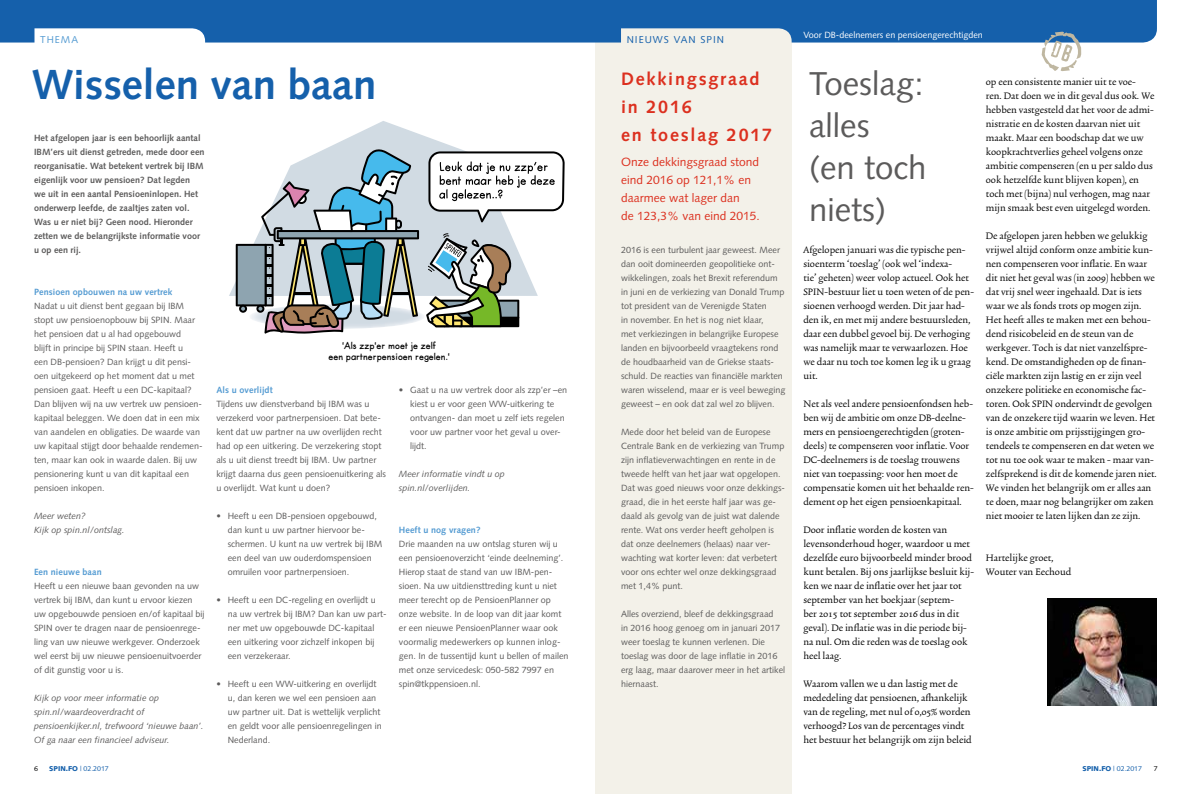
<style>
.page{position:relative;width:1191px;height:794px;background:#fff}
.page>*{position:absolute;margin:0;border:0;box-sizing:border-box;transform-origin:0 0}
.t1{font:700 42px "Syntax";color:#1560ab}
.t2{font:33px/42px "Syntax";color:#5c5b5b}
.t3{font:700 18px/28px "Syntax";letter-spacing:.1em;color:#dc301f}
.t4{font:12px/18px "Syntax";color:#dc301f}
.t5{font:11px/14px "Trinite No 2 Rom Wid";color:#000}
.t6{font:10px "Syntax";letter-spacing:.1em;color:#1560ab}
.t7{font:10px "Syntax";letter-spacing:.1em;color:#549bd2}
.t8{font:9px/14px "Syntax";color:#5c5b5b}
.t9{font:700 9px/14px "Syntax";color:#5c5b5b}
.t10{font:italic 9px/14px "Syntax";color:#5c5b5b}
.t11{font:700 9px "Syntax";letter-spacing:.01em;color:#549bd2}
.t12{font:9px/11px "Claphappy";color:#000;text-align:center}
.t13{font:9px "Syntax";color:#fff}
.t14{font:7px "Syntax";color:#1560ab}
.t15{font:7px "Syntax";color:#000}
.s1{font-weight:900}
</style>
<div class="page">
<div style="left:595px;top:0;width:197px;height:794px;background:#f3f1e9"></div>
<div style="left:0;top:0;width:1157px;height:43px;background:#1560ab"></div>
<svg style="left:621px;top:28px;width:170px;height:15px"></svg>
<svg style="left:34px;top:28px;width:171px;height:15px"></svg>
<svg style="left:1041px;top:32px;width:40px;height:39px"></svg>
<img style="left:419px;top:313px;width:5px;height:8px">
<svg style="left:229px;top:121px;width:309px;height:175px"></svg>
<svg style="left:428px;top:151px;width:136px;height:71px"></svg>
<svg style="left:426px;top:233px;width:93px;height:94px"></svg>
<svg style="left:236px;top:146px;width:183px;height:188px"></svg>
<img style="left:1047px;top:598px;width:110px;height:107px">
<p class="t7" style="left:40px;top:33px;width:39px">THEMA</p>
<p class="t6" style="left:626px;top:33px;width:99px">NIEUWS VAN SPIN</p>
<h1 class="t1" style="left:32px;top:60px;width:346px">Wisselen van baan</h1>
<h3 class="t3" style="left:621px;top:64px;width:153px">Dekkingsgraad in 2016<br>en toeslag 2017</h3>
<p class="t9" style="left:34px;top:130px;width:172px">Het afgelopen jaar is een behoorlijk aantal IBM’ers uit dienst getreden, mede door een reorganisatie. Wat betekent vertrek bij IBM eigenlijk voor uw pensioen? Dat legden<br>we uit in een aantal Pensioeninlopen. Het onderwerp leefde, de zaaltjes zaten vol.<br>Was u er niet bij? Geen nood. Hieronder zetten we de belangrijkste informatie voor u op een rij.</p>
<h3 class="t4" style="left:621px;top:153px;width:140px">Onze dekkingsgraad stond eind 2016 op 121,1% en daarmee wat lager dan<br>de 123,3% van eind 2015.</h3>
<p class="t8" style="left:621px;top:242px;width:166px">2016 is een turbulent jaar geweest. Meer dan ooit domineerden geopolitieke ont&shy;wikkelingen, zoals het Brexit referendum in juni en de verkiezing van Donald Trump tot president van de Verenigde Staten<br>in november. En het is nog niet klaar,<br>met verkiezingen in belangrijke Europese landen en bijvoorbeeld vraagtekens rond de houdbaarheid van de Griekse staats&shy;schuld. De reacties van financiële markten waren wisselend, maar er is veel beweging geweest – en ook dat zal wel zo blijven.</p>
<p class="t8" style="left:621px;top:424px;width:166px">Mede door het beleid van de Europese Centrale Bank en de verkiezing van Trump zijn inflatieverwachtingen en rente in de tweede helft van het jaar wat opgelopen.<br>Dat was goed nieuws voor onze dekkings&shy;graad, die in het eerste half jaar was ge&shy;daald als gevolg van de juist wat dalende rente. Wat ons verder heeft geholpen is dat onze deelnemers (helaas) naar ver&shy;wachting wat korter leven: dat verbetert voor ons echter wel onze dekkingsgraad met 1,4% punt.</p>
<p class="t8" style="left:621px;top:607px;width:166px">Alles overziend, bleef de dekkingsgraad<br>in 2016 hoog genoeg om in januari 2017 weer toeslag te kunnen verlenen. Die toeslag was door de lage inflatie in 2016 erg laag, maar daarover meer in het artikel hiernaast.</p>
<p class="t11" style="left:34px;top:286px;width:140px">Pensioen opbouwen na uw vertrek</p>
<p class="t8" style="left:34px;top:298px;width:170px">Nadat u uit dienst bent gegaan bij IBM stopt uw pensioenopbouw bij SPIN. Maar het pensioen dat u al had opgebouwd<br>blijft in principe bij SPIN staan. Heeft u<br>een DB-pensioen? Dan krijgt u dit pensi&shy;oen uitgekeerd op het moment dat u met pensioen gaat. Heeft u een DC-kapitaal?<br>Dan blijven wij na uw vertrek uw pensioen&shy;kapitaal beleggen. We doen dat in een mix van aandelen en obligaties. De waarde van uw kapitaal stijgt door behaalde rendemen&shy;ten, maar kan ook in waarde dalen. Bij uw pensionering kunt u van dit kapitaal een pensioen inkopen.</p>
<p class="t10" style="left:34px;top:508px;width:92px">Meer weten?<br>Kijk op spin.nl/ontslag.</p>
<p class="t11" style="left:34px;top:566px;width:69px">Een nieuwe baan</p>
<p class="t8" style="left:34px;top:579px;width:172px">Heeft u een nieuwe baan gevonden na uw vertrek bij IBM, dan kunt u ervoor kiezen uw opgebouwde pensioen en/of kapitaal bij SPIN over te dragen naar de pensioenrege&shy;ling van uw nieuwe werkgever. Onderzoek wel eerst bij uw nieuwe pensioenuitvoerder of dit gunstig voor u is.</p>
<p class="t10" style="left:34px;top:690px;width:171px">Kijk op voor meer informatie op spin.nl/waardeoverdracht of pensioenkijker.nl, trefwoord ‘nieuwe baan’.<br>Of ga naar een financieel adviseur.</p>
<p class="t12" style="left:328px;top:341px;width:123px">'Als zzp'er moet je zelf<br>een partnerpensioen regelen.'</p>
<p class="t11" style="left:216px;top:384px;width:58px">Als u overlijdt</p>
<p class="t8" style="left:216px;top:396px;width:171px">Tijdens uw dienstverband bij IBM was u verzekerd voor partnerpensioen. Dat bete&shy;kent dat uw partner na uw overlijden recht had op een uitkering. De verzekering stopt als u uit dienst treedt bij IBM. Uw partner krijgt daarna dus geen pensioenuitkering als u overlijdt. Wat kunt u doen?</p>
<p class="t8" style="left:228px;top:508px;width:156px;text-indent:-11px">• Heeft u een DB-pensioen opgebouwd, dan kunt u uw partner hiervoor be&shy;schermen. U kunt na uw vertrek bij IBM een deel van uw ouderdomspensioen omruilen voor partnerpensioen.</p>
<p class="t8" style="left:228px;top:592px;width:160px;text-indent:-11px">• Heeft u een DC-regeling en overlijdt u na uw vertrek bij IBM? Dan kan uw part&shy;ner met uw opgebouwde DC-kapitaal een uitkering voor zichzelf inkopen bij een verzekeraar.</p>
<p class="t8" style="left:228px;top:677px;width:155px;text-indent:-11px">• Heeft u een WW-uitkering en overlijdt u, dan keren we wel een pensioen aan uw partner uit. Dat is wettelijk verplicht en geldt voor alle pensioenregelingen in Nederland.</p>
<p class="t8" style="left:410px;top:382px;width:158px;text-indent:-11px">• Gaat u na uw vertrek door als zzp’er –en kiest u er voor geen WW-uitkering te ontvangen- dan moet u zelf iets regelen voor uw partner voor het geval u over&shy;lijdt.</p>
<p class="t10" style="left:399px;top:466px;width:108px">Meer informatie vindt u op spin.nl/overlijden.</p>
<p class="t11" style="left:399px;top:524px;width:83px">Heeft u nog vragen?</p>
<p class="t8" style="left:399px;top:536px;width:171px">Drie maanden na uw ontslag sturen wij u een pensioenoverzicht ‘einde deelneming’.<br>Hierop staat de stand van uw IBM-pen&shy;sioen. Na uw uitdiensttreding kunt u niet meer terecht op de PensioenPlanner op onze website. In de loop van dit jaar komt er een nieuwe PensioenPlanner waar ook voormalig medewerkers op kunnen inlog&shy;gen. In de tussentijd kunt u bellen of mailen met onze servicedesk: 050-582 7997 en spin@tkppensioen.nl.</p>
<p class="t13" style="left:803px;top:30px;width:181px">Voor DB-deelnemers en pensioengerechtigden</p>
<h2 class="t2" style="left:809px;top:63px;width:119px">Toeslag: alles<br>(en toch niets)</h2>
<p class="t5" style="left:803px;top:243px;width:172px">Afgelopen januari was die typische pen&shy;sioenterm ‘toeslag’ (ook wel ‘indexa-<br>tie’ geheten) weer volop actueel. Ook het SPIN-bestuur liet u toen weten of de pen&shy;sioenen verhoogd werden. Dit jaar had&shy;den ik, en met mij andere bestuursleden, daar een dubbel gevoel bij. De verhoging was namelijk maar te verwaarlozen. Hoe we daar nu toch toe komen leg ik u graag uit.</p>
<p class="t5" style="left:803px;top:397px;width:172px">Net als veel andere pensioenfondsen heb&shy;ben wij de ambitie om onze DB-deelne&shy;mers en pensioengerechtigden (groten&shy;deels) te compenseren voor inflatie. Voor DC-deelnemers is de toeslag trouwens niet van toepassing: voor hen moet de compensatie komen uit het behaalde ren&shy;dement op het eigen pensioenkapitaal.</p>
<p class="t5" style="left:803px;top:523px;width:172px">Door inflatie worden de kosten van levensonderhoud hoger, waardoor u met dezelfde euro bijvoorbeeld minder brood kunt betalen. Bij ons jaarlijkse besluit kij&shy;ken we naar de inflatie over het jaar tot september van het boekjaar (septem-<br>ber 2015 tot september 2016 dus in dit geval). De inflatie was in die periode bij&shy;na nul. Om die reden was de toeslag ook heel laag.</p>
<p class="t5" style="left:803px;top:677px;width:170px">Waarom vallen we u dan lastig met de mededeling dat pensioenen, afhankelijk van de regeling, met nul of 0,05% worden verhoogd? Los van de percentages vindt het bestuur het belangrijk om zijn beleid</p>
<p class="t5" style="left:986px;top:75px;width:170px">op een consistente manier uit te voe&shy;ren. Dat doen we in dit geval dus ook. We hebben vastgesteld dat het voor de admi&shy;nistratie en de kosten daarvan niet uit maakt. Maar een boodschap dat we uw koopkrachtverlies geheel volgens onze ambitie compenseren (en u per saldo dus ook hetzelfde kunt blijven kopen), en toch met (bijna) nul verhogen, mag naar mijn smaak best even uitgelegd worden.</p>
<p class="t5" style="left:986px;top:229px;width:172px">De afgelopen jaren hebben we gelukkig vrijwel altijd conform onze ambitie kun&shy;nen compenseren voor inflatie. En waar dit niet het geval was (in 2009) hebben we dat vrij snel weer ingehaald. Dat is iets waar we als fonds trots op mogen zijn.<br>Het heeft alles te maken met een behou&shy;dend risicobeleid en de steun van de werkgever. Toch is dat niet vanzelfspre&shy;kend. De omstandigheden op de finan&shy;ciële markten zijn lastig en er zijn veel onzekere politieke en economische fac&shy;toren. Ook SPIN ondervindt de gevolgen van de onzekere tijd waarin we leven. Het is onze ambitie om prijsstijgingen gro&shy;tendeels te compenseren en dat weten we tot nu toe ook waar te maken - maar van&shy;zelfsprekend is dit de komende jaren niet.<br>We vinden het belangrijk om er alles aan te doen, maar nog belangrijker om zaken niet mooier te laten lijken dan ze zijn.</p>
<p class="t5" style="left:986px;top:551px;width:87px">Hartelijke groet,<br>Wouter van Eechoud</p>
<p class="t15" style="left:34px;top:764px;width:5px">6</p>
<p class="t14" style="left:49px;top:764px;width:61px"><span class="s1">SPIN.FO</span> | 02.2017</p>
<p class="t14" style="left:1082px;top:764px;width:61px"><span class="s1">SPIN.FO</span> | 02.2017</p>
<p class="t15" style="left:1153px;top:764px;width:5px">7</p>
</div>
